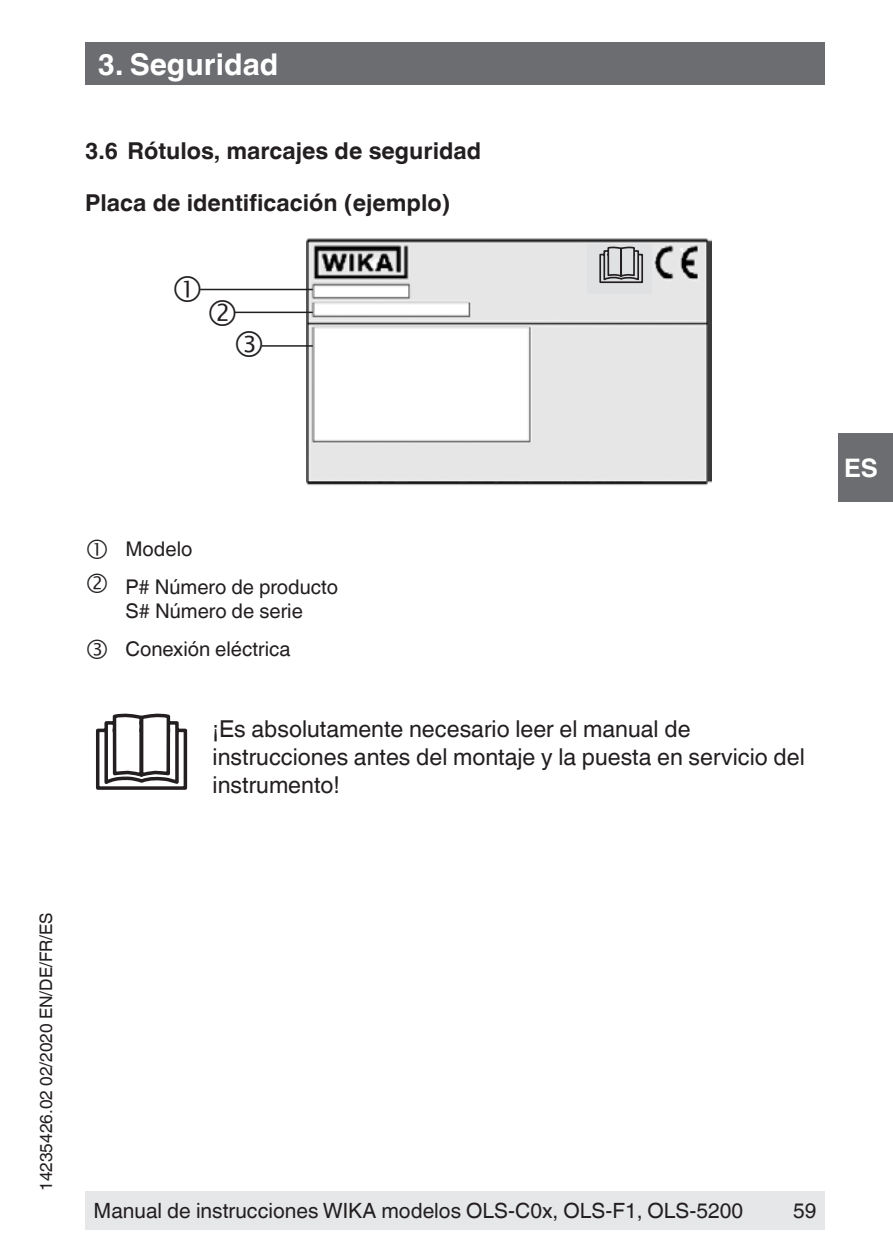
<style>
.page{position:relative;width:893px;height:1259px;background:#fff}
.page>*{position:absolute;margin:0;border:0;box-sizing:border-box;transform-origin:0 0}
.t1{font:700 30px "Helvetica World";color:#fff}
.t2{font:700 25.5px "Helvetica World";color:#fff}
.t3{font:23.4px/27.9px "Helvetica World";color:#231f20}
.t4{font:700 23.4px "Helvetica World";color:#231f20}
.t5{font:21px "Helvetica World";color:#231f20}
.t6{font:20.4px/37.5px "Helvetica World";color:#231f20}
.t7{font:17.4px "Helvetica World";color:#231f20}
</style>
<div class="page">
<div style="left:85px;top:1191px;width:740px;height:38px;background:#e6e7e9"></div>
<div style="left:838px;top:434px;width:55px;height:68px;background:#6c6d70"></div>
<div style="left:85px;top:43px;width:740px;height:42px;background:#6c6d70"></div>
<img style="left:307px;top:238px;width:405px;height:248px">
<div style="left:587px;top:244px;width:65px;height:49px;background:#e0e1e3"></div>
<svg style="left:599px;top:246px;width:45px;height:38px"></svg>
<hr style="left:200px;top:289px;width:113px;height:1px;background:#231f20">
<hr style="left:235px;top:312px;width:78px;height:1px;background:#231f20">
<hr style="left:262px;top:345px;width:51px;height:2px;background:#231f20">
<svg style="left:96px;top:713px;width:92px;height:77px"></svg>
<svg style="left:235px;top:311px;width:27px;height:36px"></svg>
<p class="t1" style="left:98px;top:47px;width:182px">3. Seguridad</p>
<p class="t4" style="left:85px;top:137px;width:398px">3.6 Rótulos, marcajes de seguridad</p>
<p class="t4" style="left:85px;top:189px;width:367px">Placa de identificación (ejemplo)</p>
<p class="t6" style="left:125px;top:530px;width:214px">Modelo<br>P# Número de producto</p>
<p class="t6" style="left:125px;top:592px;width:179px">S# Número de serie<br>Conexión eléctrica</p>
<p class="t3" style="left:213px;top:715px;width:594px">¡Es absolutamente necesario leer el manual de instrucciones antes del montaje y la puesta en servicio del instrumento!</p>
<p class="t2" style="left:844px;top:453px;width:35px">ES</p>
<p class="t7" style="left:36px;top:1191px;width:280px;rotate:-90deg">14235426.02 02/2020 EN/DE/FR/ES</p>
<p class="t5" style="left:94px;top:1198px;width:651px">Manual de instrucciones WIKA modelos OLS-C0x, OLS-F1, OLS-5200</p>
<p class="t5" style="left:793px;top:1198px;width:25px">59</p>
</div>
